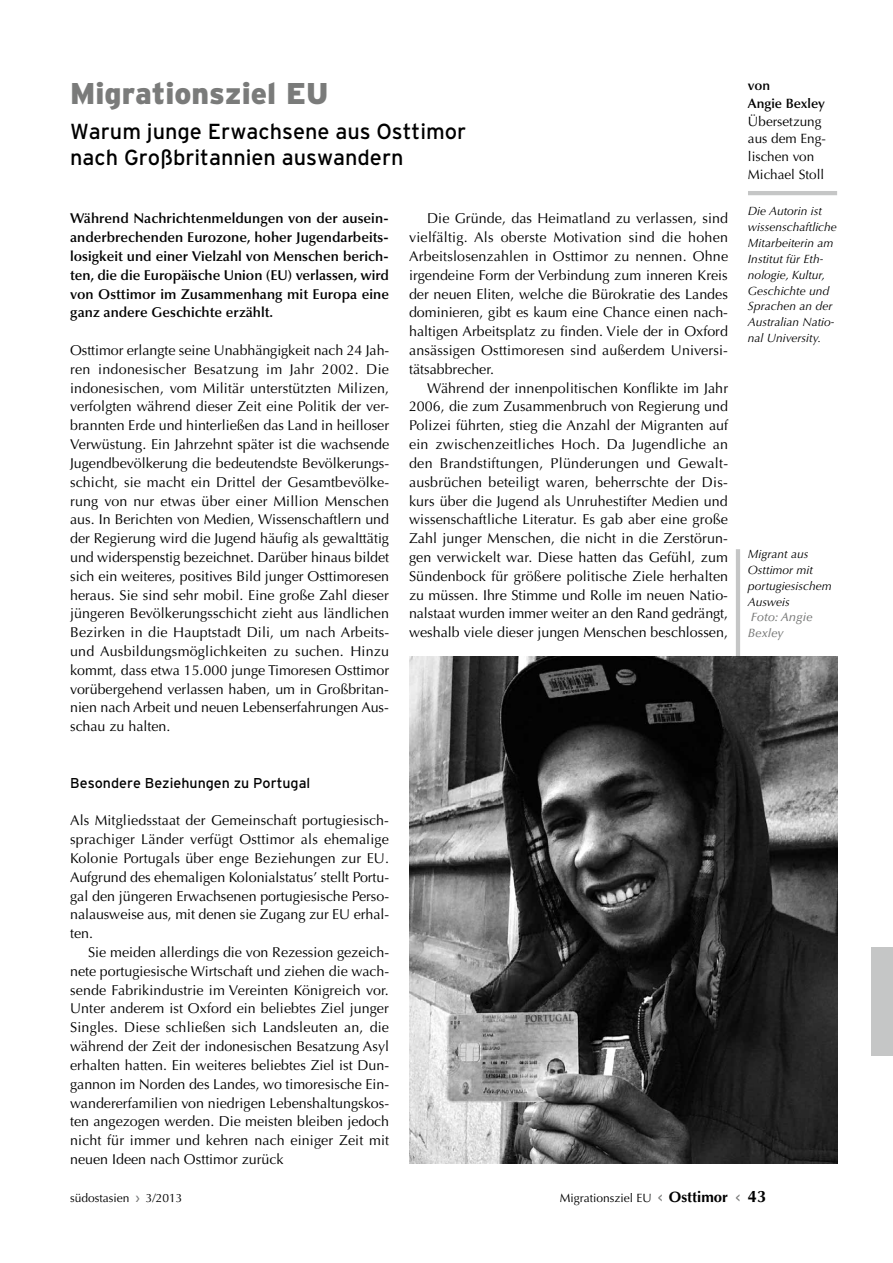
<style>
.page{position:relative;width:893px;height:1263px;background:#fff}
.page>*{position:absolute;margin:0;border:0;box-sizing:border-box;transform-origin:0 0}
.t1{font:900 30px "Interstate";color:#7a7b7a}
.t2{font:21.75px/26.1px "Interstate";color:#000}
.t3{font:14.25px/18.8px "Optima LT Std";color:#000;text-align:justify}
.t4{font:600 14.25px/18.8px "Optima LT Std";color:#000;text-align:justify}
.t5{font:14.25px "Interstate";color:#000}
.t6{font:13.5px/17.9px "Optima LT Std";color:#000}
.t7{font:600 13.5px/17.9px "Optima LT Std";color:#000}
.t8{font:italic 12px/15.9px "Optima LT Std";color:#000}
.t9{font:12px "Optima LT Std";color:#000}
.t10{font:italic 500 12px/15.9px "Optima LT Std";color:#7a7b7a}
.s1{font-family:"Interstate";color:#7a7b7a}
.s2{font-weight:700;font-size:15px}
.s3{font-family:"Interstate Regular 2";color:#7a7b7a}
.s4{font-weight:700;font-size:16.5px}
</style>
<div class="page">
<hr style="left:748px;top:191px;width:89px;height:4px;background:#c5c6c6">
<hr style="left:736px;top:549px;width:4px;height:152px;background:#c5c6c6">
<img style="left:409px;top:656px;width:428px;height:508px">
<div style="left:872px;top:947px;width:21px;height:108px;background:#c5c6c6"></div>
<h1 class="t1" style="left:70px;top:76px;width:260px">Migrationsziel EU</h1>
<h2 class="t2" style="left:70px;top:118px;width:398px">Warum junge Erwachsene aus Osttimor nach Großbritannien auswandern</h2>
<p class="t4" style="left:70px;top:209px;width:320px">Während Nachrichtenmeldungen von der ausein&shy;anderbrechenden Eurozone, hoher Jugendarbeits&shy;losigkeit und einer Vielzahl von Menschen berich&shy;ten, die die Europäische Union (EU) verlassen, wird von Osttimor im Zusammenhang mit Europa eine ganz andere Geschichte erzählt.</p>
<p class="t3" style="left:70px;top:341px;width:321px">Osttimor erlangte seine Unabhängigkeit nach 24 Jah&shy;ren indonesischer Besatzung im Jahr 2002. Die indonesischen, vom Militär unterstützten Milizen, verfolgten während dieser Zeit eine Politik der ver&shy;brannten Erde und hinterließen das Land in heilloser Verwüstung. Ein Jahrzehnt später ist die wachsende Jugendbevölkerung die bedeutendste Bevölkerungs&shy;schicht, sie macht ein Drittel der Gesamtbevölke&shy;rung von nur etwas über einer Million Menschen aus. In Berichten von Medien, Wissenschaftlern und der Regierung wird die Jugend häufig als gewalttätig und widerspenstig bezeichnet. Darüber hinaus bildet sich ein weiteres, positives Bild junger Osttimoresen heraus. Sie sind sehr mobil. Eine große Zahl dieser jüngeren Bevölkerungsschicht zieht aus ländlichen Bezirken in die Hauptstadt Dili, um nach Arbeits&shy;und Ausbildungsmöglichkeiten zu suchen. Hinzu kommt, dass etwa 15.000 junge Timoresen Osttimor vorübergehend verlassen haben, um in Großbritan&shy;nien nach Arbeit und neuen Lebenserfahrungen Aus&shy;schau zu halten.</p>
<p class="t5" style="left:70px;top:775px;width:242px">Besondere Beziehungen zu Portugal</p>
<p class="t3" style="left:70px;top:811px;width:321px">Als Mitgliedsstaat der Gemeinschaft portugiesisch&shy;sprachiger Länder verfügt Osttimor als ehemalige Kolonie Portugals über enge Beziehungen zur EU.<br>Aufgrund des ehemaligen Kolonialstatus’ stellt Portu&shy;gal den jüngeren Erwachsenen portugiesische Perso&shy;nalausweise aus, mit denen sie Zugang zur EU erhal&shy;ten.</p>
<p class="t3" style="left:70px;top:943px;width:321px;text-indent:18px">Sie meiden allerdings die von Rezession gezeich&shy;nete portugiesische Wirtschaft und ziehen die wach&shy;sende Fabrikindustrie im Vereinten Königreich vor.<br>Unter anderem ist Oxford ein beliebtes Ziel junger Singles. Diese schließen sich Landsleuten an, die während der Zeit der indonesischen Besatzung Asyl erhalten hatten. Ein weiteres beliebtes Ziel ist Dun&shy;gannon im Norden des Landes, wo timoresische Ein&shy;wandererfamilien von niedrigen Lebenshaltungskos&shy;ten angezogen werden. Die meisten bleiben jedoch nicht für immer und kehren nach einiger Zeit mit neuen Ideen nach Osttimor zurück</p>
<p class="t3" style="left:409px;top:209px;width:321px;text-indent:18px">Die Gründe, das Heimatland zu verlassen, sind vielfältig. Als oberste Motivation sind die hohen Arbeitslosenzahlen in Osttimor zu nennen. Ohne irgendeine Form der Verbindung zum inneren Kreis der neuen Eliten, welche die Bürokratie des Landes dominieren, gibt es kaum eine Chance einen nach&shy;haltigen Arbeitsplatz zu finden. Viele der in Oxford ansässigen Osttimoresen sind außerdem Universi&shy;tätsabbrecher.</p>
<p class="t3" style="left:409px;top:379px;width:321px;text-indent:18px">Während der innenpolitischen Konflikte im Jahr 2006, die zum Zusammenbruch von Regierung und Polizei führten, stieg die Anzahl der Migranten auf ein zwischenzeitliches Hoch. Da Jugendliche an den Brandstiftungen, Plünderungen und Gewalt&shy;ausbrüchen beteiligt waren, beherrschte der Dis&shy;kurs über die Jugend als Unruhestifter Medien und wissenschaftliche Literatur. Es gab aber eine große Zahl junger Menschen, die nicht in die Zerstörun&shy;gen verwickelt war. Diese hatten das Gefühl, zum Sündenbock für größere politische Ziele herhalten zu müssen. Ihre Stimme und Rolle im neuen Natio&shy;nalstaat wurden immer weiter an den Rand gedrängt, weshalb viele dieser jungen Menschen beschlossen,</p>
<p class="t7" style="left:748px;top:77px;width:78px">von<br>Angie Bexley</p>
<p class="t6" style="left:748px;top:112px;width:80px">Übersetzung aus dem Eng&shy;lischen von<br>Michael Stoll</p>
<p class="t8" style="left:748px;top:203px;width:90px">Die Autorin ist wissenschaftliche<br>Mitarbeiterin am<br>Institut für Eth&shy;nologie, Kultur,<br>Geschichte und<br>Sprachen an der<br>Australian Natio&shy;nal University.</p>
<p class="t8" style="left:748px;top:546px;width:85px">Migrant aus<br>Osttimor mit portugiesischem<br>Ausweis</p>
<p class="t10" style="left:748px;top:609px;width:66px">Foto: Angie<br>Bexley</p>
<p class="t9" style="left:70px;top:1190px;width:114px">südostasien <span class="s1">›</span> 3/2013</p>
<p class="t9" style="left:560px;top:1190px;width:208px">Migrationsziel EU <span class="s1">&lt;</span> <span class="s2">Osttimor</span> <span class="s3">&lt;</span> <span class="s4">43</span></p>
</div>
